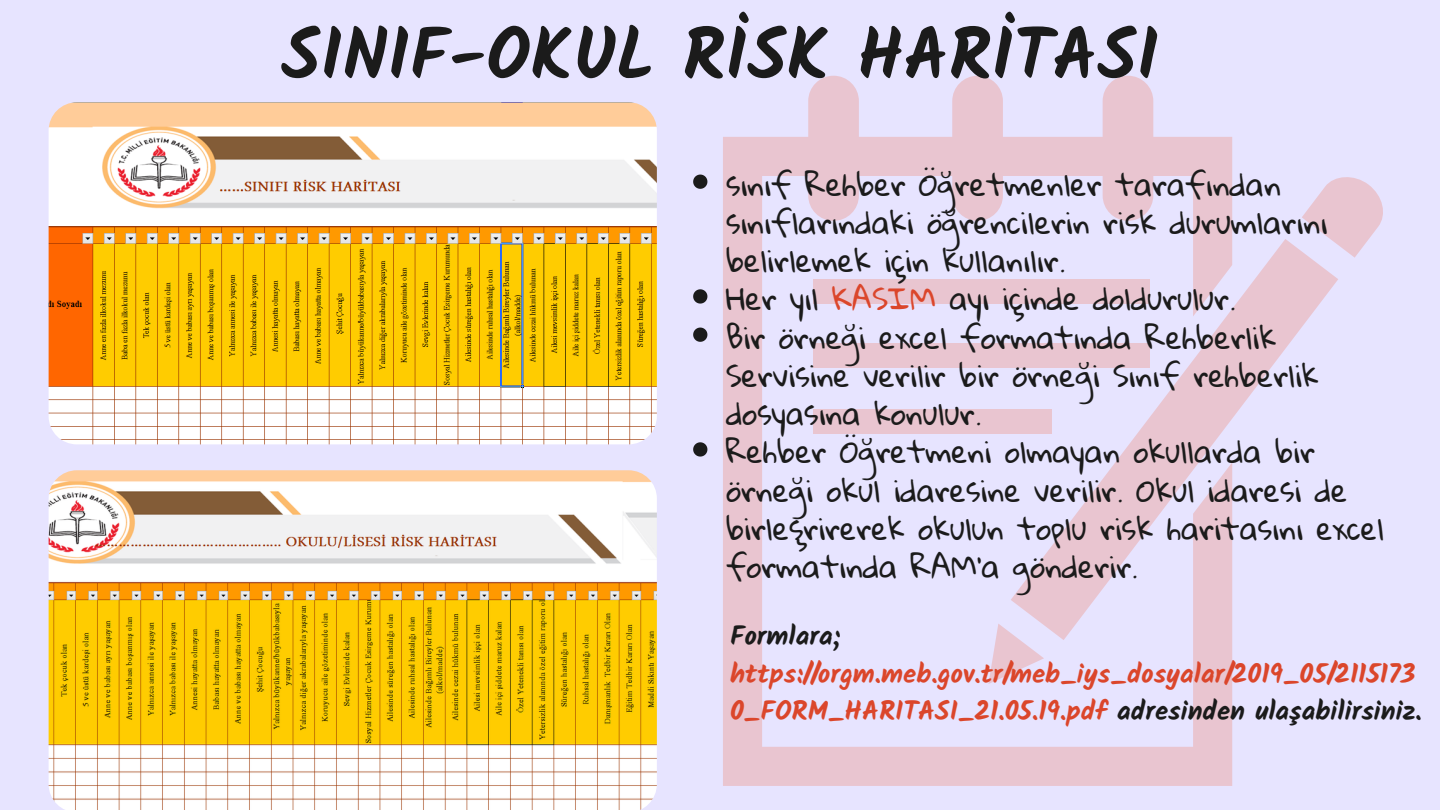
<style>
.page{position:relative;width:1440px;height:810px;background:#e7e4ff}
.page>*{position:absolute;margin:0;border:0;box-sizing:border-box;transform-origin:0 0}
.t1{font:700 71.4px "Kalam";color:#1b1b1b}
.t2{font:29.9px/38.2px "Gloria Hallelujah";color:#1b1b1b}
.t3{font:700 26.8px/37.5px "Kalam";color:#db462b}
.t4{font:700 26.8px "Kalam";color:#1b1b1b}
.s1{color:#db462b}
.s2{color:#1b1b1b}
</style>
<div class="page">
<svg style="left:723px;top:76px;width:509px;height:710px"></svg>
<div style="left:813px;top:410px;width:238px;height:24px;background:#e9c5d0"></div>
<div style="left:813px;top:280px;width:336px;height:24px;background:#e9c5d0"></div>
<svg style="left:988px;top:624px;width:56px;height:60px"></svg>
<svg style="left:1011px;top:239px;width:327px;height:401px"></svg>
<svg style="left:1302px;top:177px;width:81px;height:81px"></svg>
<img style="left:49px;top:102px;width:608px;height:342px;border-radius:28px">
<svg style="left:693px;top:175px;width:14px;height:14px"></svg>
<svg style="left:693px;top:289px;width:14px;height:15px"></svg>
<svg style="left:693px;top:328px;width:14px;height:14px"></svg>
<svg style="left:693px;top:442px;width:14px;height:15px"></svg>
<img style="left:49px;top:470px;width:608px;height:340px">
<h1 class="t1" style="left:281px;top:13px;width:879px">SINIF-OKUL RİSK HARİTASI</h1>
<p class="t2" style="left:726px;top:166px;width:660px">sınıf Rehber Öğretmenler tarafından sınıflarındaki öğrencilerin risk durumlarını belirlemek için kullanılır.<br>Her yıl <span class="s1">KASIM</span> ayı içinde doldurulur.<br>Bir örneği excel formatında Rehberlik Servisine verilir bir örneği Sınıf rehberlik dosyasına konulur.<br>Rehber Öğretmeni olmayan okullarda bir örneği okul idaresine verilir. Okul idaresi de birleşrirerek okulun toplu risk haritasını excel formatında RAM'a gönderir.</p>
<p class="t4" style="left:730px;top:620px;width:112px">Formlara;</p>
<p class="t3" style="left:730px;top:655px;width:693px">https://orgm.meb.gov.tr/meb_iys_dosyalar/2019_05/2115173<br>0_FORM_HARITASI_21.05.19.pdf <span class="s2">adresinden ulaşabilirsiniz.</span></p>
</div>
